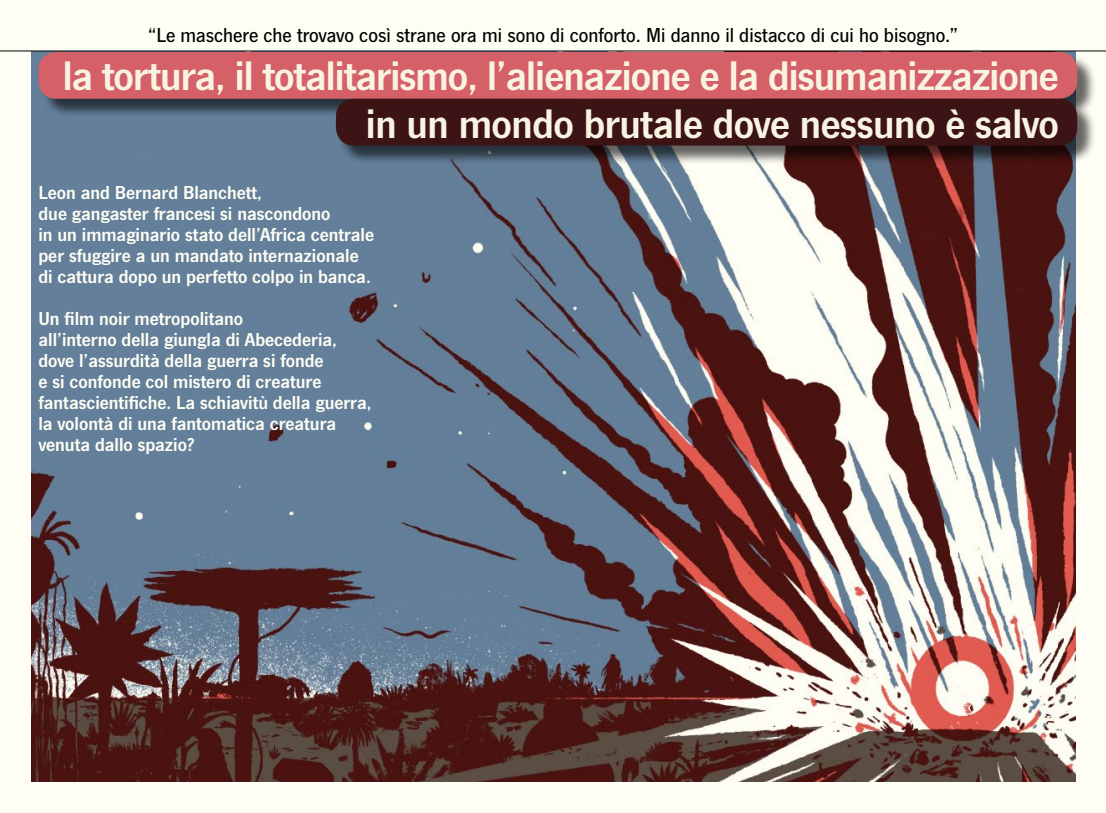
<style>
.page{position:relative;width:1106px;height:813px;background:#fff}
.page>*{position:absolute;margin:0;border:0;box-sizing:border-box;transform-origin:0 0}
.t1{font:600 42.9px/48.3px "News Got T";letter-spacing:-.02em;color:#f9f4e2;text-align:right}
.t2{font:500 21px "News Got T";color:#000}
.t3{font:600 19.5px/21px "News Got T";color:#fffef5}
</style>
<div class="page">
<div style="left:0;top:0;width:1106px;height:812px;background:#fffef5"></div>
<img style="left:31px;top:52px;width:1045px;height:728px">
<div style="left:40px;top:54px;width:1056px;height:63px;background:#000;opacity:.6"></div>
<div style="left:38px;top:52px;width:1039px;height:47px;background:#d56068;border-radius:18px"></div>
<div style="left:338px;top:100px;width:758px;height:64px;background:#000;opacity:.6"></div>
<div style="left:336px;top:99px;width:741px;height:46px;background:#3c1416;border-radius:18px"></div>
<hr style="left:0;top:51px;width:1106px;height:1px;background:#000">
<p class="t2" style="left:148px;top:23px;width:812px">“Le maschere che trovavo così strane ora mi sono di conforto. Mi danno il distacco di cui ho bisogno.”</p>
<h1 class="t1" style="left:63px;top:50px;width:998px">la tortura, il totalitarismo, l’alienazione e la disumanizzazione in un mondo brutale dove nessuno è salvo</h1>
<p class="t3" style="left:38px;top:181px;width:337px">Leon and Bernard Blanchett,<br>due gangaster francesi si nascondono<br>in un immaginario stato dell’Africa centrale per sfuggire a un mandato internazionale di cattura dopo un perfetto colpo in banca.</p>
<p class="t3" style="left:38px;top:307px;width:335px">Un film noir metropolitano<br>all’interno della giungla di Abecederia, dove l’assurdità della guerra si fonde<br>e si confonde col mistero di creature fantascientifiche. La schiavitù della guerra, la volontà di una fantomatica creatura venuta dallo spazio?</p>
</div>
